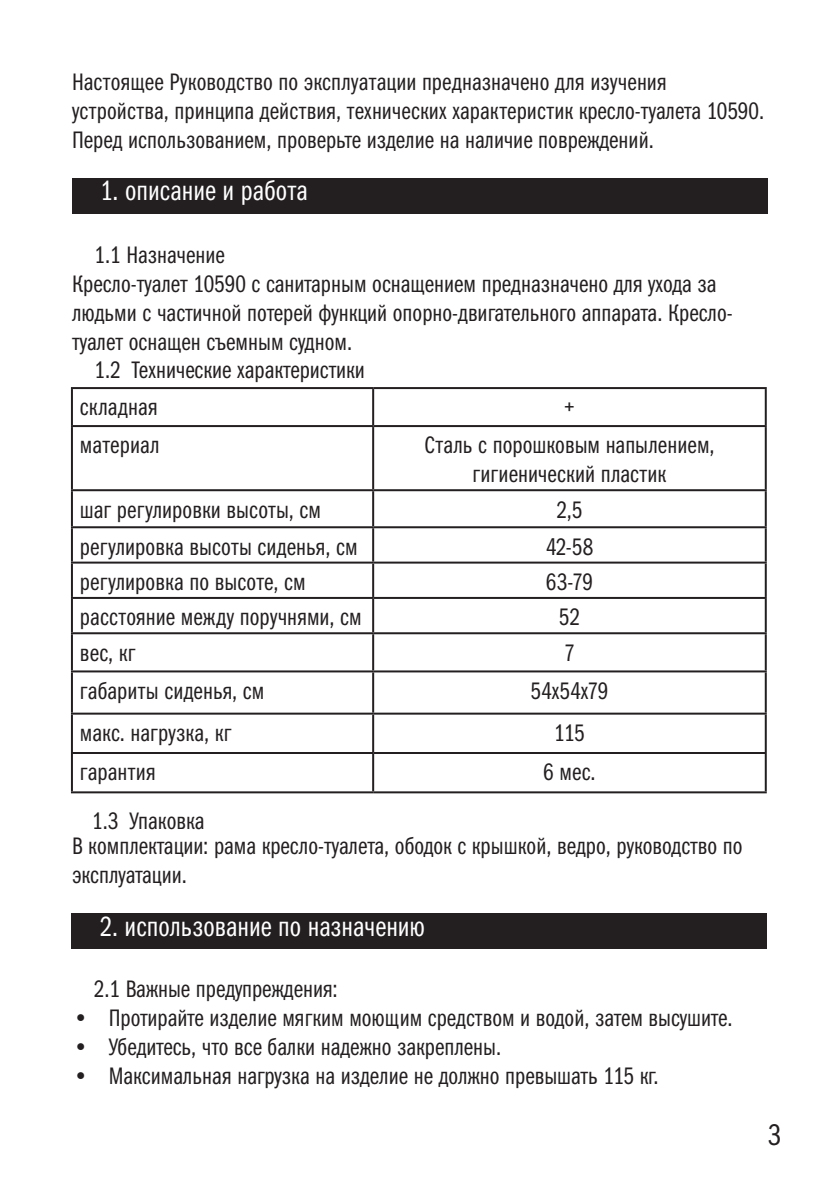
<style>
.page{position:relative;width:840px;height:1191px;background:#fff}
.page>*{position:absolute;margin:0;border:0;box-sizing:border-box;transform-origin:0 0}
.t1{font:30px "Franklin Gothic Book Cmp C";color:#231f20}
.t2{font:28px "Franklin Gothic Book Cmp C";color:#fff}
.Paragraph_Style_2{font:24px/28.8px "Franklin Gothic Book Cmp C";color:#231f20}
</style>
<div class="page">
<div style="left:72px;top:178px;width:695px;height:35px;background:#231f20"></div>
<hr style="left:71px;top:387px;width:302px;height:2px;background:#231f20">
<hr style="left:71px;top:389px;width:2px;height:36px;background:#231f20">
<hr style="left:373px;top:387px;width:393px;height:2px;background:#231f20">
<hr style="left:372px;top:389px;width:2px;height:36px;background:#231f20">
<hr style="left:764px;top:389px;width:2px;height:36px;background:#231f20">
<hr style="left:71px;top:425px;width:302px;height:2px;background:#231f20">
<hr style="left:71px;top:427px;width:2px;height:62px;background:#231f20">
<hr style="left:373px;top:425px;width:393px;height:2px;background:#231f20">
<hr style="left:372px;top:427px;width:2px;height:62px;background:#231f20">
<hr style="left:764px;top:427px;width:2px;height:62px;background:#231f20">
<hr style="left:71px;top:489px;width:302px;height:2px;background:#231f20">
<hr style="left:71px;top:491px;width:2px;height:35px;background:#231f20">
<hr style="left:373px;top:489px;width:393px;height:2px;background:#231f20">
<hr style="left:372px;top:491px;width:2px;height:35px;background:#231f20">
<hr style="left:764px;top:491px;width:2px;height:35px;background:#231f20">
<hr style="left:71px;top:526px;width:302px;height:2px;background:#231f20">
<hr style="left:71px;top:528px;width:2px;height:33px;background:#231f20">
<hr style="left:373px;top:526px;width:393px;height:2px;background:#231f20">
<hr style="left:372px;top:528px;width:2px;height:33px;background:#231f20">
<hr style="left:764px;top:528px;width:2px;height:33px;background:#231f20">
<hr style="left:71px;top:561px;width:302px;height:2px;background:#231f20">
<hr style="left:71px;top:563px;width:2px;height:34px;background:#231f20">
<hr style="left:373px;top:561px;width:393px;height:2px;background:#231f20">
<hr style="left:372px;top:563px;width:2px;height:34px;background:#231f20">
<hr style="left:764px;top:563px;width:2px;height:34px;background:#231f20">
<hr style="left:71px;top:597px;width:302px;height:2px;background:#231f20">
<hr style="left:71px;top:599px;width:2px;height:33px;background:#231f20">
<hr style="left:373px;top:597px;width:393px;height:2px;background:#231f20">
<hr style="left:372px;top:599px;width:2px;height:33px;background:#231f20">
<hr style="left:764px;top:599px;width:2px;height:33px;background:#231f20">
<hr style="left:71px;top:632px;width:302px;height:2px;background:#231f20">
<hr style="left:71px;top:634px;width:2px;height:36px;background:#231f20">
<hr style="left:373px;top:632px;width:393px;height:2px;background:#231f20">
<hr style="left:372px;top:634px;width:2px;height:36px;background:#231f20">
<hr style="left:764px;top:634px;width:2px;height:36px;background:#231f20">
<hr style="left:71px;top:670px;width:302px;height:2px;background:#231f20">
<hr style="left:71px;top:672px;width:2px;height:40px;background:#231f20">
<hr style="left:373px;top:670px;width:393px;height:2px;background:#231f20">
<hr style="left:372px;top:672px;width:2px;height:40px;background:#231f20">
<hr style="left:764px;top:672px;width:2px;height:40px;background:#231f20">
<hr style="left:71px;top:712px;width:302px;height:2px;background:#231f20">
<hr style="left:71px;top:714px;width:2px;height:38px;background:#231f20">
<hr style="left:373px;top:712px;width:393px;height:2px;background:#231f20">
<hr style="left:372px;top:714px;width:2px;height:38px;background:#231f20">
<hr style="left:764px;top:714px;width:2px;height:38px;background:#231f20">
<hr style="left:71px;top:752px;width:302px;height:2px;background:#231f20">
<hr style="left:71px;top:754px;width:2px;height:37px;background:#231f20">
<hr style="left:373px;top:752px;width:393px;height:2px;background:#231f20">
<hr style="left:372px;top:754px;width:2px;height:37px;background:#231f20">
<hr style="left:764px;top:754px;width:2px;height:37px;background:#231f20">
<hr style="left:71px;top:791px;width:302px;height:2px;background:#231f20">
<hr style="left:373px;top:791px;width:393px;height:2px;background:#231f20">
<div style="left:71px;top:913px;width:695px;height:36px;background:#231f20"></div>
<p class="Paragraph_Style_2" style="left:72px;top:67px;width:693px">Настоящее Руководство по эксплуатации предназначено для изучения устройства, принципа действия, технических характеристик кресло-туалета 10590.</p>
<p class="Paragraph_Style_2" style="left:72px;top:125px;width:583px">Перед использованием, проверьте изделие на наличие повреждений.</p>
<p class="t2" style="left:100px;top:175px;width:209px">1. описание и работа</p>
<p class="Paragraph_Style_2" style="left:94px;top:240px;width:132px">1.1 Назначение</p>
<p class="Paragraph_Style_2" style="left:72px;top:269px;width:661px">Кресло-туалет 10590 с санитарным оснащением предназначено для ухода за людьми с частичной потерей функций опорно-двигательного аппарата. Кресло&shy;туалет оснащен съемным судном.</p>
<p class="Paragraph_Style_2" style="left:94px;top:355px;width:272px">1.2 Технические характеристики</p>
<p class="Paragraph_Style_2" style="left:80px;top:393px;width:79px">складная</p>
<p class="Paragraph_Style_2" style="left:564px;top:393px;width:12px">+</p>
<p class="Paragraph_Style_2" style="left:80px;top:431px;width:81px">материал</p>
<p class="Paragraph_Style_2" style="left:424px;top:431px;width:291px;text-align:center">Сталь с порошковым напылением, гигиенический пластик</p>
<p class="Paragraph_Style_2" style="left:80px;top:495px;width:242px">шаг регулировки высоты, см</p>
<p class="Paragraph_Style_2" style="left:556px;top:495px;width:27px">2,5</p>
<p class="Paragraph_Style_2" style="left:80px;top:532px;width:279px">регулировка высоты сиденья, см</p>
<p class="Paragraph_Style_2" style="left:545px;top:532px;width:49px">42-58</p>
<p class="Paragraph_Style_2" style="left:80px;top:567px;width:227px">регулировка по высоте, см</p>
<p class="Paragraph_Style_2" style="left:545px;top:567px;width:49px">63-79</p>
<p class="Paragraph_Style_2" style="left:80px;top:602px;width:283px">расстояние между поручнями, см</p>
<p class="Paragraph_Style_2" style="left:558px;top:602px;width:22px">52</p>
<p class="Paragraph_Style_2" style="left:80px;top:638px;width:57px">вес, кг</p>
<p class="Paragraph_Style_2" style="left:564px;top:638px;width:12px">7</p>
<p class="Paragraph_Style_2" style="left:80px;top:676px;width:186px">габариты сиденья, см</p>
<p class="Paragraph_Style_2" style="left:530px;top:676px;width:79px">54х54х79</p>
<p class="Paragraph_Style_2" style="left:80px;top:718px;width:153px">макс. нагрузка, кг</p>
<p class="Paragraph_Style_2" style="left:554px;top:718px;width:32px">115</p>
<p class="Paragraph_Style_2" style="left:80px;top:757px;width:77px">гарантия</p>
<p class="Paragraph_Style_2" style="left:543px;top:757px;width:54px">6 мес.</p>
<p class="Paragraph_Style_2" style="left:92px;top:806px;width:114px">1.3 Упаковка</p>
<p class="Paragraph_Style_2" style="left:72px;top:831px;width:671px">В комплектации: рама кресло-туалета, ободок с крышкой, ведро, руководство по эксплуатации.</p>
<p class="t2" style="left:100px;top:911px;width:326px">2. использование по назначению</p>
<p class="Paragraph_Style_2" style="left:94px;top:974px;width:245px">2.1 Важные предупреждения:</p>
<p class="Paragraph_Style_2" style="left:73px;top:1003px;width:661px">• Протирайте изделие мягким моющим средством и водой, затем высушите.</p>
<p class="Paragraph_Style_2" style="left:73px;top:1032px;width:430px">• Убедитесь, что все балки надежно закреплены.</p>
<p class="Paragraph_Style_2" style="left:73px;top:1060px;width:587px">• Максимальная нагрузка на изделие не должно превышать 115 кг.</p>
<p class="t1" style="left:767px;top:1118px;width:15px">3</p>
</div>
